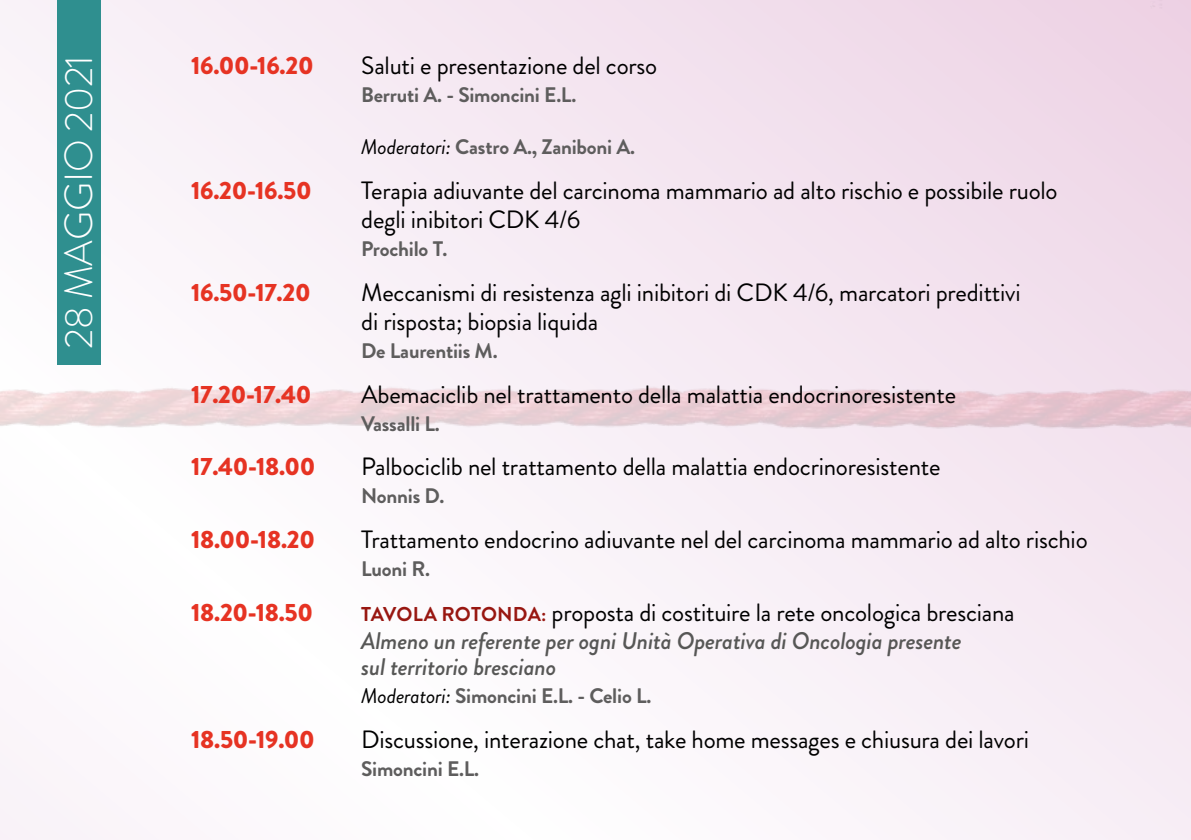
<style>
.page{position:relative;width:1191px;height:840px;background:#fff}
.page>*{position:absolute;margin:0;border:0;box-sizing:border-box;transform-origin:0 0}
.t1{font:300 39.2px "Brandon Grotesque";letter-spacing:-.005em;color:#fff}
.t2{font:25px/29px "Brandon Grotesque";letter-spacing:-.01em;color:#000}
.t3{font:900 25px "Brandon Grotesque";letter-spacing:-.01em;color:#e63323}
.t4{font:italic 500 24px/26px "Brandon Grotesque";letter-spacing:-.01em;color:#575756}
.t5{font:700 21px "Brandon Grotesque";letter-spacing:-.01em;color:#5e5d5d}
.s1{font-weight:400;font-style:italic;color:#000}
.s2{font-weight:700;font-size:20px;color:#981711}
</style>
<div class="page">
<img style="left:0;top:0;width:1191px;height:839px">
<div style="left:57px;top:0;width:43px;height:364px;background:#2f8f8f"></div>
<h1 class="t1" style="left:52px;top:349px;width:295px;rotate:-90deg">28 MAGGIO 2021</h1>
<p class="t3" style="left:191px;top:48px;width:124px">16.00-16.20</p>
<p class="t2" style="left:361px;top:51px;width:297px">Saluti e presentazione del corso</p>
<p class="t5" style="left:361px;top:80px;width:216px">Berruti A. - Simoncini E.L.</p>
<p class="t5" style="left:361px;top:132px;width:275px"><span class="s1">Moderatori:</span> Castro A., Zaniboni A.</p>
<p class="t3" style="left:191px;top:172px;width:122px">16.20-16.50</p>
<p class="t2" style="left:361px;top:176px;width:698px">Terapia adiuvante del carcinoma mammario ad alto rischio e possibile ruolo degli inibitori CDK 4/6</p>
<p class="t5" style="left:361px;top:234px;width:88px">Prochilo T.</p>
<p class="t3" style="left:191px;top:274px;width:121px">16.50-17.20</p>
<p class="t2" style="left:361px;top:278px;width:661px">Meccanismi di resistenza agli inibitori di CDK 4/6, marcatori predittivi di risposta; biopsia liquida</p>
<p class="t5" style="left:361px;top:335px;width:138px">De Laurentiis M.</p>
<p class="t3" style="left:191px;top:376px;width:122px">17.20-17.40</p>
<p class="t2" style="left:361px;top:380px;width:596px">Abemaciclib nel trattamento della malattia endocrinoresistente</p>
<p class="t5" style="left:361px;top:408px;width:80px">Vassalli L.</p>
<p class="t3" style="left:191px;top:449px;width:126px">17.40-18.00</p>
<p class="t2" style="left:361px;top:452px;width:581px">Palbociclib nel trattamento della malattia endocrinoresistente</p>
<p class="t5" style="left:361px;top:481px;width:85px">Nonnis D.</p>
<p class="t3" style="left:191px;top:521px;width:125px">18.00-18.20</p>
<p class="t2" style="left:361px;top:525px;width:728px">Trattamento endocrino adiuvante nel del carcinoma mammario ad alto rischio</p>
<p class="t5" style="left:361px;top:554px;width:70px">Luoni R.</p>
<p class="t3" style="left:191px;top:594px;width:123px">18.20-18.50</p>
<p class="t2" style="left:361px;top:598px;width:655px"><span class="s2">TAVOLA ROTONDA:</span> proposta di costituire la rete oncologica bresciana</p>
<p class="t4" style="left:361px;top:628px;width:602px">Almeno un referente per ogni Unità Operativa di Oncologia presente sul territorio bresciano</p>
<p class="t5" style="left:361px;top:680px;width:292px"><span class="s1">Moderatori:</span> Simoncini E.L. - Celio L.</p>
<p class="t3" style="left:191px;top:721px;width:125px">18.50-19.00</p>
<p class="t2" style="left:361px;top:724px;width:669px">Discussione, interazione chat, take home messages e chiusura dei lavori</p>
<p class="t5" style="left:361px;top:753px;width:119px">Simoncini E.L.</p>
</div>
